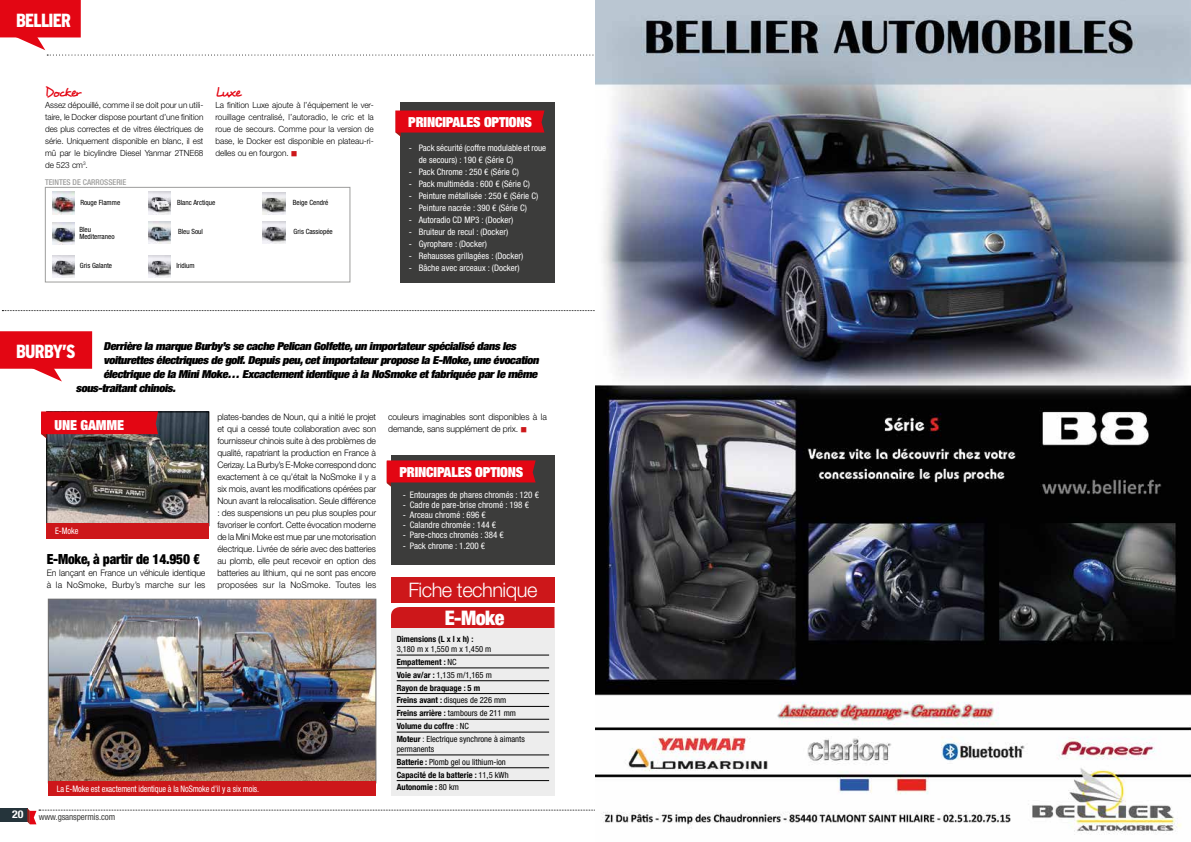
<style>
.page{position:relative;width:1191px;height:842px;background:#fff}
.page>*{position:absolute;margin:0;border:0;box-sizing:border-box;transform-origin:0 0}
.t1{font:300 20px "Helvetica Neue LT Std";letter-spacing:-.025em;color:#fff}
.t2{font:900 condensed 20px "Helvetica Neue";color:#fff}
.t3{font:900 condensed 19px "Interstate";letter-spacing:-.045em;color:#fff;scale:.95 1}
.t4{font:900 condensed 14px "Helvetica Neue LT Std";letter-spacing:-.015em;color:#000;scale:.96 1}
.t5{font:14px "Desyrel";letter-spacing:-.115em;color:#e30613;scale:.96 1}
.t6{font:900 condensed 13.9px "Helvetica Neue LT Std";letter-spacing:-.01em;color:#fff}
.t7{font:italic 900 expanded 11px "Helvetica Neue LT";color:#000;scale:1.1 1}
.t8{font:700 condensed 10.8px "Helvetica Neue";color:#fff;scale:1.1 1}
.t9{font:300 9px/12px "Helvetica Neue LT Std";letter-spacing:-.01em;color:#000;scale:.96 1}
.t10{font:condensed 9px/12px "Helvetica Neue LT Std";color:#fff}
.t11{font:condensed 9px "Helvetica Neue LT Std";color:#fff;scale:.92 1}
.t12{font:condensed 9px "Helvetica Neue LT Std";letter-spacing:-.01em;color:#3c3c3b}
.t13{font:300 8.5px/12px "Helvetica Neue LT Std";letter-spacing:-.005em;color:#000;text-align:justify;scale:.96 1}
.t14{font:condensed 8.5px/12.8px "Helvetica Neue LT Std";color:#000}
.t15{font:700 condensed 8.5px "Helvetica Neue";color:#000}
.t16{font:500 condensed 8px "Helvetica Neue LT Std";color:#9d9d9c}
.t17{font:condensed 7.2px/7.5px "Helvetica Neue LT Std";color:#000}
.s1{color:#cd171a}
.s2{font-family:"Helvetica Neue LT Std";font-weight:400}
.s3{font-family:"Helvetica Neue";font-weight:700}
.s4{font-weight:400}
</style>
<div class="page">
<div style="left:0;top:0;width:81px;height:37px;background:#e30613"></div>
<div style="left:0;top:808px;width:27px;height:14px;background:#25343b"></div>
<svg style="left:27px;top:808px;width:568px;height:16px"></svg>
<img style="left:49px;top:414px;width:158px;height:109px">
<div style="left:47px;top:412px;width:162px;height:114px;border:1px solid #000"></div>
<div style="left:400px;top:102px;width:154px;height:181px;background:#3c3c3b"></div>
<svg style="left:395px;top:111px;width:149px;height:26px"></svg>
<svg style="left:10px;top:34px;width:584px;height:22px"></svg>
<div style="left:45px;top:187px;width:305px;height:95px;background:#fff;border:1px solid #9d9d9c"></div>
<img style="left:149px;top:221px;width:22px;height:22px">
<img style="left:52px;top:192px;width:22px;height:22px">
<img style="left:263px;top:221px;width:22px;height:23px">
<img style="left:149px;top:192px;width:22px;height:22px">
<img style="left:52px;top:256px;width:22px;height:22px">
<img style="left:263px;top:192px;width:22px;height:23px">
<img style="left:52px;top:222px;width:22px;height:22px">
<img style="left:149px;top:256px;width:22px;height:22px">
<div style="left:47px;top:523px;width:162px;height:16px;background:#cd171a"></div>
<svg style="left:41px;top:411px;width:117px;height:27px;background:#cc151f"></svg>
<div style="left:0;top:331px;width:92px;height:38px;background:#e30613"></div>
<svg style="left:27px;top:368px;width:35px;height:13px"></svg>
<div style="left:391px;top:455px;width:164px;height:110px;background:#3c3c3b"></div>
<svg style="left:387px;top:460px;width:148px;height:27px;background:#c4101a"></svg>
<div style="left:391px;top:607px;width:163px;height:21px;background:#cd171a"></div>
<div style="left:391px;top:577px;width:164px;height:26px;background:#cd171a"></div>
<div style="left:391px;top:628px;width:164px;height:168px;background:#ededed"></div>
<hr style="left:397px;top:655px;width:152px;height:1px;background:#000">
<hr style="left:397px;top:668px;width:152px;height:1px;background:#000">
<hr style="left:397px;top:680px;width:152px;height:1px;background:#000">
<hr style="left:397px;top:693px;width:152px;height:1px;background:#000">
<hr style="left:397px;top:706px;width:152px;height:1px;background:#000">
<hr style="left:397px;top:719px;width:152px;height:1px;background:#000">
<hr style="left:397px;top:732px;width:152px;height:1px;background:#000">
<hr style="left:397px;top:755px;width:152px;height:1px;background:#000">
<hr style="left:397px;top:767px;width:152px;height:1px;background:#000">
<hr style="left:397px;top:780px;width:152px;height:1px;background:#000">
<svg style="left:2px;top:310px;width:593px;height:1px"></svg>
<img style="left:50px;top:601px;width:324px;height:180px">
<div style="left:48px;top:599px;width:328px;height:184px;border:1px solid #706f6f"></div>
<div style="left:48px;top:781px;width:328px;height:15px;background:#cd171a"></div>
<img style="left:595px;top:0;width:596px;height:835px">
<h2 class="t3" style="left:16px;top:9px;width:59px">BELLIER</h2>
<h3 class="t5" style="left:45px;top:83px;width:39px">Docker</h3>
<p class="t13" style="left:45px;top:99px;width:166px">Assez dépouillé, comme il se doit pour un utili&shy;taire, le Docker dispose pourtant d’une finition des plus correctes et de vitres électriques de série. Uniquement disponible en blanc, il est mû par le bicylindre Diesel Yanmar 2TNE68 de 523 cm<sup>3</sup>.</p>
<p class="t16" style="left:45px;top:178px;width:83px">TEINTES DE CARROSSERIE</p>
<h3 class="t5" style="left:215px;top:83px;width:28px">Luxe</h3>
<p class="t13" style="left:215px;top:99px;width:166px">La finition Luxe ajoute à l’équipement le ver&shy;rouillage centralisé, l’autoradio, le cric et la roue de secours. Comme pour la version de base, le Docker est disponible en plateau-ri&shy;delles ou en fourgon. <span class="s1">■</span></p>
<p class="t17" style="left:80px;top:199px;width:41px">Rouge Flamme</p>
<p class="t17" style="left:79px;top:225px;width:37px">Bleu<br>Mediterraneo</p>
<p class="t17" style="left:177px;top:198px;width:40px">Blanc Arctique</p>
<p class="t17" style="left:178px;top:227px;width:26px">Bleu Soul</p>
<p class="t17" style="left:293px;top:199px;width:37px">Beige Cendré</p>
<p class="t17" style="left:293px;top:228px;width:41px">Gris Cassiopée</p>
<p class="t17" style="left:80px;top:262px;width:34px">Gris Galante</p>
<p class="t17" style="left:176px;top:262px;width:20px">Iridium</p>
<h3 class="t6" style="left:408px;top:113px;width:125px">PRINCIPALES OPTIONS</h3>
<p class="t10" style="left:419px;top:141px;width:129px;text-indent:-10px">- Pack sécurité (coffre modulable et roue de secours) : 190 € (Série C)</p>
<p class="t10" style="left:409px;top:165px;width:112px">- Pack Chrome : 250 € (Série C)</p>
<p class="t10" style="left:409px;top:177px;width:123px">- Pack multimédia : 600 € (Série C)</p>
<p class="t10" style="left:409px;top:189px;width:131px">- Peinture métallisée : 250 € (Série C)</p>
<p class="t10" style="left:409px;top:201px;width:120px">- Peinture nacrée : 390 € (Série C)</p>
<p class="t10" style="left:409px;top:213px;width:106px">- Autoradio CD MP3 : (Docker)</p>
<p class="t10" style="left:409px;top:225px;width:101px">- Bruiteur de recul : (Docker)</p>
<p class="t10" style="left:409px;top:237px;width:80px">- Gyrophare : (Docker)</p>
<p class="t10" style="left:409px;top:249px;width:116px">- Rehausses grillagées : (Docker)</p>
<p class="t10" style="left:409px;top:261px;width:112px">- Bâche avec arceaux : (Docker)</p>
<p class="t7" style="left:103px;top:339px;width:379px">Derrière la marque Burby ’s se cache Pelican Golfette,un importateurspécialisé dans les</p>
<p class="t7" style="left:103px;top:353px;width:399px">voiturettes électriques de golf.Depuis peu,cetimportateurpropose la E-Moke,une évocation</p>
<p class="t7" style="left:103px;top:367px;width:398px">électrique de la MiniMoke… Excactementidentique à la NoSmoke etfabriquée parle même</p>
<p class="t7" style="left:76px;top:381px;width:94px">sous-traitantchinois.</p>
<h2 class="t3" style="left:16px;top:341px;width:64px">BURBY’S</h2>
<h3 class="t6" style="left:55px;top:416px;width:70px">UNE GAMME</h3>
<p class="t11" style="left:55px;top:526px;width:27px">E-Moke</p>
<h3 class="t4" style="left:47px;top:550px;width:161px">E-Moke, à partir de 14.950 €</h3>
<p class="t9" style="left:47px;top:567px;width:167px">En lançant en France un véhicule identique à la NoSmoke, Burby’s marche sur les</p>
<p class="t9" style="left:217px;top:411px;width:167px;text-align:justify">plates-bandes de Noun, qui a initié le projet et qui a cessé toute collaboration avec son fournisseur chinois suite à des problèmes de qualité, rapatriant la production en France à Cerizay. La Burby’s E-Moke correspond donc exactement à ce qu’était la NoSmoke il y a six mois, avant les modifications opérées par Noun avant la relocalisation. Seule différence : des suspensions un peu plus souples pour favoriser le confort. Cette évocation moderne de la Mini Moke est mue par une motorisation électrique. Livrée de série avec des batteries au plomb, elle peut recevoir en option des batteries au lithium, qui ne sont pas encore proposées sur la NoSmoke. Toutes les</p>
<p class="t9" style="left:388px;top:411px;width:167px">couleurs imaginables sont disponibles à la demande, sans supplément de prix. <span class="s1">■</span></p>
<h3 class="t6" style="left:399px;top:463px;width:125px">PRINCIPALES OPTIONS</h3>
<p class="t10" style="left:403px;top:488px;width:138px">- Entourages de phares chromés : 120 €</p>
<p class="t10" style="left:403px;top:498px;width:128px">- Cadre de pare-brise chromé : 198 €</p>
<p class="t10" style="left:403px;top:508px;width:85px">- Arceau chromé : 696 €</p>
<p class="t10" style="left:403px;top:518px;width:95px">- Calandre chromée : 144 €</p>
<p class="t10" style="left:403px;top:528px;width:103px">- Pare-chocs chromés : 384 €</p>
<p class="t10" style="left:403px;top:539px;width:84px">- Pack chrome : 1.200 €</p>
<h1 class="t1" style="left:408px;top:578px;width:130px">Fiche technique</h1>
<p class="t15" style="left:397px;top:632px;width:78px">Dimensions (L x l x h) :</p>
<p class="t14" style="left:397px;top:643px;width:96px">3,180 m x 1,550 m x 1,450 m</p>
<p class="t15" style="left:397px;top:655px;width:61px">Empattement : <span class="s2">NC</span></p>
<p class="t14" style="left:397px;top:668px;width:97px"><span class="s3">Voie av/ar :</span> 1,135 m/1,165 m</p>
<p class="t15" style="left:397px;top:680px;width:85px">Rayon de braquage : 5 m</p>
<p class="t14" style="left:397px;top:694px;width:121px"><span class="s3">Freins avant :</span> disques de 226 mm<br><span class="s3">Freins arrière :</span> tambours de 211 mm</p>
<p class="t15" style="left:397px;top:719px;width:74px">Volume du coffre <span class="s2">: NC</span></p>
<p class="t14" style="left:397px;top:734px;width:130px;line-height:10px"><span class="s3">Moteur</span> : Electrique synchrone à aimants permanents</p>
<p class="t14" style="left:397px;top:755px;width:111px"><span class="s3">Batterie :</span> Plomb gel ou lithium-ion</p>
<p class="t15" style="left:397px;top:767px;width:113px">Capacité de la batterie : <span class="s4">11,5 kWh</span></p>
<h1 class="t2" style="left:445px;top:602px;width:61px">E-Moke</h1>
<p class="t11" style="left:57px;top:783px;width:221px">La E-Moke est exactement identique à la NoSmoke d’il y a six mois.</p>
<p class="t15" style="left:397px;top:780px;width:64px">Autonomie : <span class="s4">80 km</span></p>
<p class="t8" style="left:12px;top:805px;width:12px">20</p>
<p class="t12" style="left:39px;top:811px;width:78px">www.gsanspermis.com</p>
</div>
